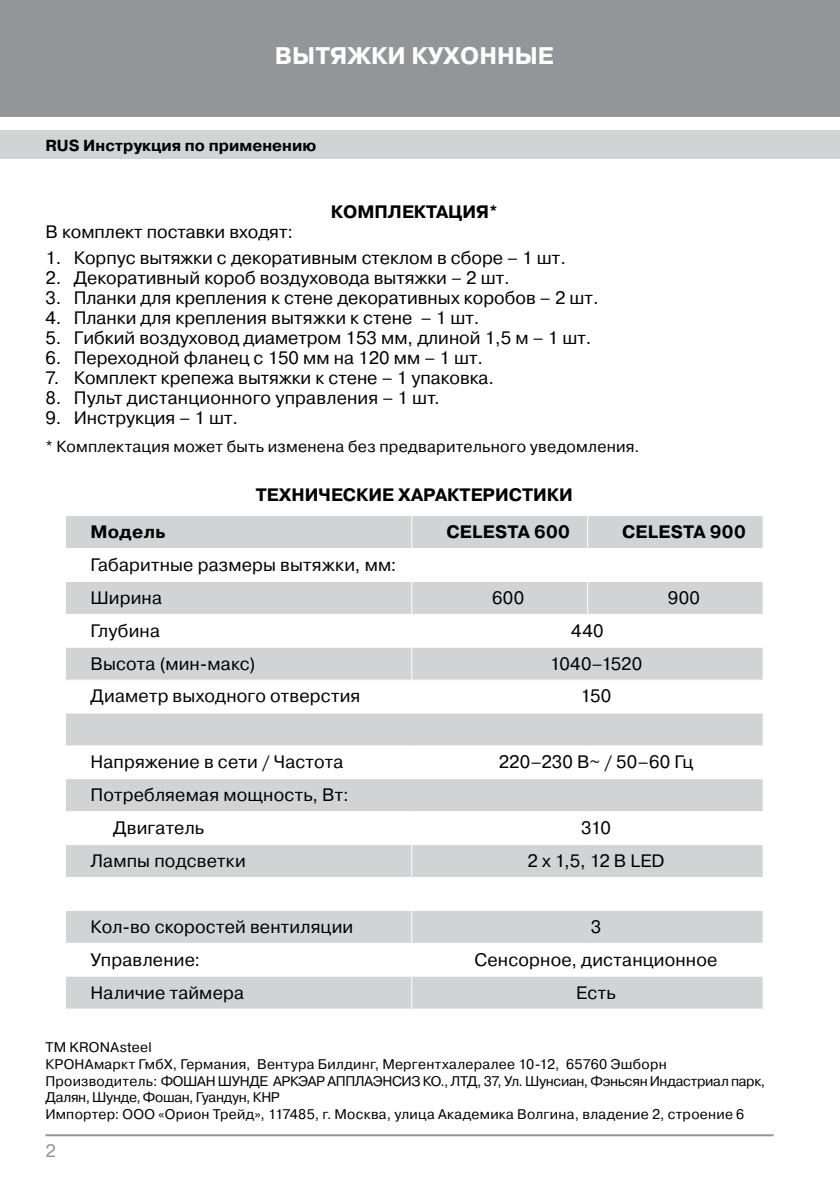
<style>
.page{position:relative;width:840px;height:1191px;background:#fff}
.page>*{position:absolute;margin:0;border:0;box-sizing:border-box;transform-origin:0 0}
.t1{font:700 24px "Pragmatica C";color:#fff}
.t2{font:18px/32.8px "Pragmatica C";color:#000}
.t3{font:700 18px "Pragmatica C";color:#000}
.t4{font:18px "Pragmatica C";color:#939598}
.t5{font:16px "Pragmatica C";letter-spacing:.015em;color:#000}
.t6{font:700 16px "Pragmatica C";color:#000}
.t7{font:14px/16.8px "Pragmatica C";letter-spacing:.015em;color:#000}
</style>
<div class="page">
<div style="left:0;top:0;width:839px;height:116px;background:#939598"></div>
<div style="left:0;top:130px;width:839px;height:29px;background:#d1d3d4"></div>
<hr style="left:45px;top:1134px;width:728px;height:2px;background:#939598">
<hr style="left:839px;top:0;width:1px;height:116px;background:#939598">
<svg style="left:66px;top:516px;width:696px;height:492px;fill:#d1d3d4"></svg>
<hr style="left:411px;top:516px;width:1px;height:32px;background:#fff">
<hr style="left:587px;top:516px;width:1px;height:32px;background:#fff">
<hr style="left:65px;top:548px;width:346px;height:1px;background:#fff">
<hr style="left:411px;top:548px;width:176px;height:1px;background:#fff">
<hr style="left:587px;top:548px;width:176px;height:1px;background:#fff">
<hr style="left:65px;top:581px;width:346px;height:1px;background:#fff">
<hr style="left:411px;top:581px;width:176px;height:1px;background:#fff">
<hr style="left:411px;top:582px;width:1px;height:32px;background:#fff">
<hr style="left:587px;top:581px;width:176px;height:1px;background:#fff">
<hr style="left:587px;top:582px;width:1px;height:32px;background:#fff">
<hr style="left:65px;top:614px;width:346px;height:1px;background:#fff">
<hr style="left:411px;top:614px;width:176px;height:1px;background:#fff">
<hr style="left:411px;top:615px;width:1px;height:31px;background:#fff">
<hr style="left:587px;top:614px;width:176px;height:1px;background:#fff">
<hr style="left:65px;top:646px;width:346px;height:1px;background:#fff">
<hr style="left:411px;top:646px;width:176px;height:1px;background:#fff">
<hr style="left:411px;top:647px;width:1px;height:32px;background:#fff">
<hr style="left:587px;top:646px;width:176px;height:1px;background:#fff">
<hr style="left:65px;top:679px;width:346px;height:1px;background:#fff">
<hr style="left:411px;top:679px;width:176px;height:1px;background:#fff">
<hr style="left:411px;top:680px;width:1px;height:32px;background:#fff">
<hr style="left:587px;top:679px;width:176px;height:1px;background:#fff">
<hr style="left:65px;top:712px;width:346px;height:1px;background:#fff">
<hr style="left:411px;top:712px;width:176px;height:1px;background:#fff">
<hr style="left:587px;top:712px;width:176px;height:1px;background:#fff">
<hr style="left:65px;top:745px;width:346px;height:1px;background:#fff">
<hr style="left:411px;top:745px;width:176px;height:1px;background:#fff">
<hr style="left:411px;top:746px;width:1px;height:32px;background:#fff">
<hr style="left:587px;top:745px;width:176px;height:1px;background:#fff">
<hr style="left:65px;top:778px;width:346px;height:1px;background:#fff">
<hr style="left:411px;top:778px;width:176px;height:1px;background:#fff">
<hr style="left:587px;top:778px;width:176px;height:1px;background:#fff">
<hr style="left:65px;top:811px;width:346px;height:1px;background:#fff">
<hr style="left:411px;top:811px;width:176px;height:1px;background:#fff">
<hr style="left:411px;top:812px;width:1px;height:32px;background:#fff">
<hr style="left:587px;top:811px;width:176px;height:1px;background:#fff">
<hr style="left:65px;top:844px;width:346px;height:1px;background:#fff">
<hr style="left:411px;top:844px;width:176px;height:1px;background:#fff">
<hr style="left:411px;top:845px;width:1px;height:32px;background:#fff">
<hr style="left:587px;top:844px;width:176px;height:1px;background:#fff">
<hr style="left:65px;top:877px;width:346px;height:1px;background:#fff">
<hr style="left:411px;top:877px;width:176px;height:1px;background:#fff">
<hr style="left:587px;top:877px;width:176px;height:1px;background:#fff">
<hr style="left:65px;top:910px;width:346px;height:1px;background:#fff">
<hr style="left:411px;top:910px;width:176px;height:1px;background:#fff">
<hr style="left:411px;top:911px;width:1px;height:31px;background:#fff">
<hr style="left:587px;top:910px;width:176px;height:1px;background:#fff">
<hr style="left:65px;top:942px;width:346px;height:1px;background:#fff">
<hr style="left:411px;top:942px;width:176px;height:1px;background:#fff">
<hr style="left:411px;top:943px;width:1px;height:32px;background:#fff">
<hr style="left:587px;top:942px;width:176px;height:1px;background:#fff">
<hr style="left:65px;top:975px;width:346px;height:1px;background:#fff">
<hr style="left:411px;top:975px;width:176px;height:1px;background:#fff">
<hr style="left:411px;top:976px;width:1px;height:32px;background:#fff">
<hr style="left:587px;top:975px;width:176px;height:1px;background:#fff">
<h1 class="t1" style="left:275px;top:42px;width:280px">ВЫТЯЖКИ КУХОННЫЕ</h1>
<p class="t6" style="left:45px;top:136px;width:272px">RUS Инструкция по применению</p>
<p class="t3" style="left:330px;top:202px;width:168px">КОМПЛЕКТАЦИЯ*</p>
<p class="t2" style="left:45px;top:216px;width:249px">В комплект поставки входят:</p>
<p class="t2" style="left:45px;top:241px;width:521px">1. Корпус вытяжки с декоративным стеклом в сборе – 1 шт.</p>
<p class="t2" style="left:45px;top:261px;width:465px">2. Декоративный короб воздуховода вытяжки – 2 шт.</p>
<p class="t2" style="left:45px;top:281px;width:554px">3. Планки для крепления к стене декоративных коробов – 2 шт.</p>
<p class="t2" style="left:45px;top:301px;width:435px">4. Планки для крепления вытяжки к стене – 1 шт.</p>
<p class="t2" style="left:45px;top:321px;width:547px">5. Гибкий воздуховод диаметром 153 мм, длиной 1,5 м – 1 шт.</p>
<p class="t2" style="left:45px;top:341px;width:439px">6. Переходной фланец с 150 мм на 120 мм – 1 шт.</p>
<p class="t2" style="left:45px;top:361px;width:450px">7. Комплект крепежа вытяжки к стене – 1 упаковка.</p>
<p class="t2" style="left:45px;top:381px;width:396px">8. Пульт дистанционного управления – 1 шт.</p>
<p class="t2" style="left:45px;top:401px;width:194px">9. Инструкция – 1 шт.</p>
<p class="t5" style="left:45px;top:437px;width:595px">* Комплектация может быть изменена без предварительного уведомления.</p>
<p class="t3" style="left:255px;top:485px;width:318px">ТЕХНИЧЕСКИЕ ХАРАКТЕРИСТИКИ</p>
<p class="t3" style="left:90px;top:522px;width:76px">Модель</p>
<p class="t3" style="left:446px;top:522px;width:125px">CELESTA 600</p>
<p class="t3" style="left:621px;top:522px;width:125px">CELESTA 900</p>
<p class="t2" style="left:90px;top:548px;width:307px">Габаритные размеры вытяжки, мм:<br>Ширина</p>
<p class="t2" style="left:492px;top:581px;width:33px">600</p>
<p class="t2" style="left:667px;top:581px;width:34px">900</p>
<p class="t2" style="left:90px;top:614px;width:71px">Глубина</p>
<p class="t2" style="left:571px;top:614px;width:34px">440</p>
<p class="t2" style="left:90px;top:647px;width:166px">Высота (мин-макс)</p>
<p class="t2" style="left:549px;top:647px;width:94px">1040–1520</p>
<p class="t2" style="left:90px;top:680px;width:271px">Диаметр выходного отверстия</p>
<p class="t2" style="left:580px;top:680px;width:32px">150</p>
<p class="t2" style="left:90px;top:745px;width:254px">Напряжение в сети / Частота</p>
<p class="t2" style="left:498px;top:745px;width:196px">220–230 В~ / 50–60 Гц</p>
<p class="t2" style="left:113px;top:778px;width:237px;text-indent:-23px">Потребляемая мощность, Вт:<br>Двигатель</p>
<p class="t2" style="left:580px;top:811px;width:31px">310</p>
<p class="t2" style="left:90px;top:844px;width:157px">Лампы подсветки</p>
<p class="t2" style="left:527px;top:844px;width:139px">2 х 1,5, 12 B LED</p>
<p class="t2" style="left:90px;top:910px;width:264px">Кол-во скоростей вентиляции</p>
<p class="t2" style="left:590px;top:910px;width:12px">3</p>
<p class="t2" style="left:90px;top:943px;width:111px">Управление:</p>
<p class="t2" style="left:474px;top:943px;width:244px">Сенсорное, дистанционное</p>
<p class="t2" style="left:90px;top:976px;width:155px">Наличие таймера</p>
<p class="t2" style="left:576px;top:976px;width:41px">Есть</p>
<p class="t7" style="left:45px;top:1039px;width:721px">TM KRONAsteel<br>КРОНАмаркт ГмбХ, Германия, Вентура Билдинг, Мергентхалералее 10-12, 65760 Эшборн Производитель: ФОШАН ШУНДЕ АРКЭАР АППЛАЭНСИЗ КО., ЛТД, 37, Ул. Шунсиан, Фэньсян Индастриал парк, Далян, Шунде, Фошан, Гуандун, КНР<br>Импортер: ООО «Орион Трейд», 117485, г. Москва, улица Академика Волгина, владение 2, строение 6</p>
<p class="t4" style="left:45px;top:1140px;width:12px">2</p>
</div>
